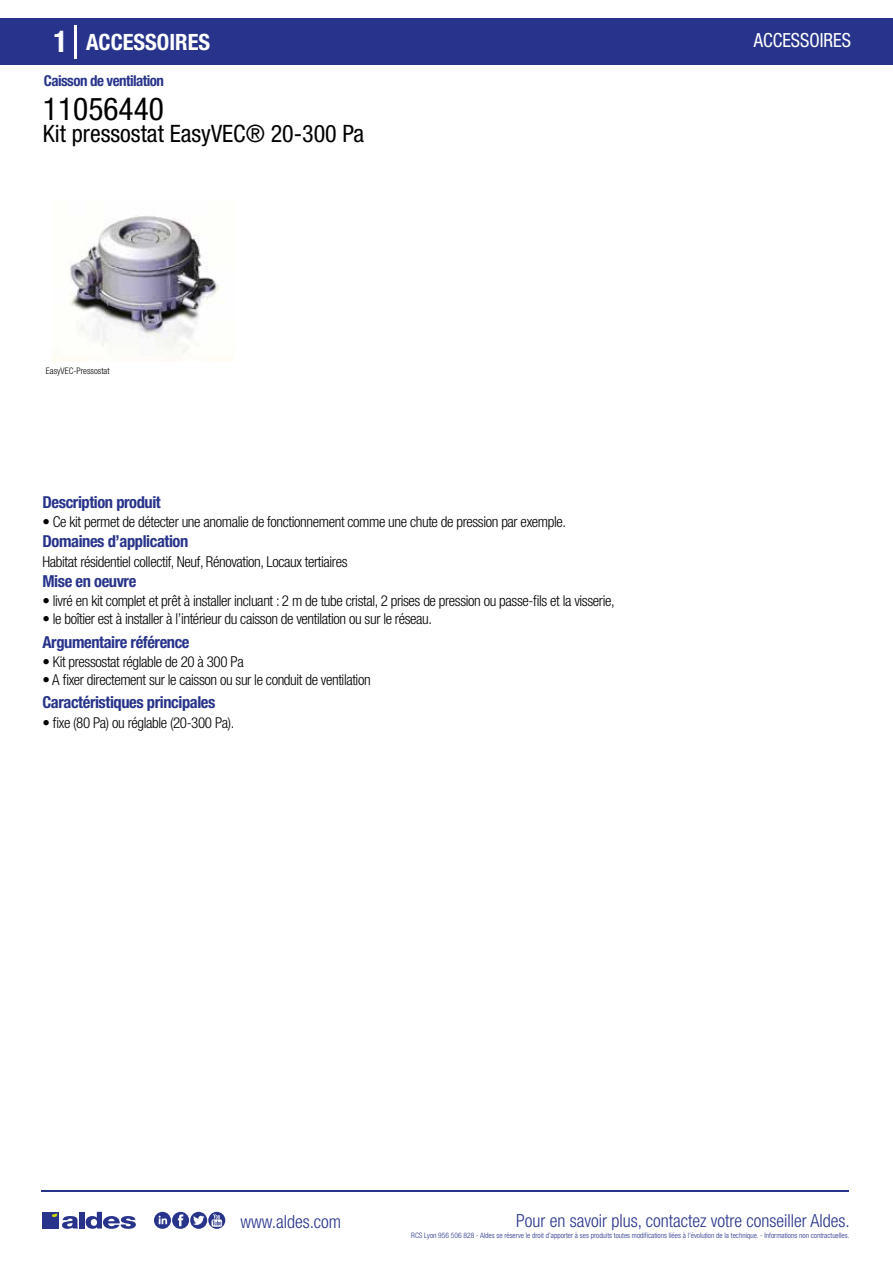
<style>
.page{position:relative;width:893px;height:1263px;background:#fff}
.page>*{position:absolute;margin:0;border:0;box-sizing:border-box;transform-origin:0 0}
.t1{font:condensed 31.5px "Helvetica Neue LT Std";color:#000}
.t2{font:condensed 24px "Helvetica Neue LT Std";color:#000}
.t3{font:700 condensed 22.5px "Helvetica Neue LT Std";color:#fff}
.t4{font:condensed 19.5px "Helvetica Neue LT Std";color:#fff;scale:.95 1}
.t5{font:300 condensed 18px "Helvetica Neue";color:#28348b}
.t6{font:700 condensed 16.5px "Helvetica Neue LT Std";letter-spacing:-.025em;color:#28348b}
.t7{font:300 condensed 15px "Helvetica Neue LT Std";letter-spacing:-.025em;color:#000}
.t8{font:700 condensed 15px "Helvetica Neue LT Std";letter-spacing:-.035em;color:#28348b}
.t9{font:300 condensed 9px "Helvetica Neue";color:#000}
.t10{font:300 condensed 7.5px "Helvetica Neue";color:#28348b}
.s1{font-size:30px}
</style>
<div class="page">
<div style="left:0;top:18px;width:893px;height:46px;background:#28348b"></div>
<hr style="left:74px;top:25px;width:2px;height:33px;background:#fff">
<img style="left:53px;top:216px;width:181px;height:146px">
<hr style="left:41px;top:1190px;width:808px;height:1px;background:#28348b">
<svg style="left:154px;top:1212px;width:71px;height:17px"></svg>
<div style="left:42px;top:1212px;width:17px;height:16px;background:#28348b"></div>
<div style="left:79px;top:1212px;width:5px;height:16px;background:#28348b"></div>
<svg style="left:86px;top:1212px;width:50px;height:17px"></svg>
<svg style="left:52px;top:1213px;width:26px;height:16px"></svg>
<h3 class="t3" style="left:54px;top:28px;width:158px"><span class="s1">1</span> ACCESSOIRES</h3>
<h3 class="t4" style="left:754px;top:29px;width:104px">ACCESSOIRES</h3>
<p class="t8" style="left:44px;top:71px;width:122px">Caisson de ventilation</p>
<h1 class="t1" style="left:43px;top:91px;width:122px">11056440</h1>
<h2 class="t2" style="left:43px;top:120px;width:323px">Kit pressostat EasyVEC® 20-300 Pa</h2>
<p class="t9" style="left:46px;top:365px;width:65px">EasyVEC-Pressostat</p>
<p class="t9" style="left:46px;top:365px;width:60px">Pressostat-Alarme</p>
<p class="t6" style="left:43px;top:492px;width:120px">Description produit</p>
<p class="t6" style="left:43px;top:531px;width:147px">Domaines d’application</p>
<p class="t6" style="left:43px;top:571px;width:95px">Mise en oeuvre</p>
<p class="t7" style="left:43px;top:513px;width:525px">• Ce kit permet de détecter une anomalie de fonctionnement comme une chute de pression par exemple.</p>
<p class="t7" style="left:43px;top:553px;width:307px">Habitat résidentiel collectif, Neuf, Rénovation, Locaux tertiaires</p>
<p class="t7" style="left:43px;top:592px;width:574px">• livré en kit complet et prêt à installer incluant : 2 m de tube cristal, 2 prises de pression ou passe-fils et la visserie,</p>
<p class="t7" style="left:43px;top:610px;width:391px">• le boîtier est à installer à l’intérieur du caisson de ventilation ou sur le réseau.</p>
<p class="t6" style="left:43px;top:632px;width:149px">Argumentaire référence</p>
<p class="t7" style="left:43px;top:653px;width:203px">• Kit pressostat réglable de 20 à 300 Pa</p>
<p class="t7" style="left:43px;top:671px;width:330px">• A fixer directement sur le caisson ou sur le conduit de ventilation</p>
<p class="t6" style="left:43px;top:692px;width:174px">Caractéristiques principales</p>
<p class="t7" style="left:43px;top:714px;width:193px">• fixe (80 Pa) ou réglable (20-300 Pa).</p>
<p class="t5" style="left:240px;top:1211px;width:102px">www.aldes.com</p>
<p class="t5" style="left:516px;top:1211px;width:335px">Pour en savoir plus, contactez votre conseiller Aldes.</p>
<p class="t10" style="left:411px;top:1230px;width:440px">RCS Lyon 956 506 828 - Aldes se réserve le droit d’apporter à ses produits toutes modifications liées à l’évolution de la technique. - Informations non contractuelles.</p>
</div>
